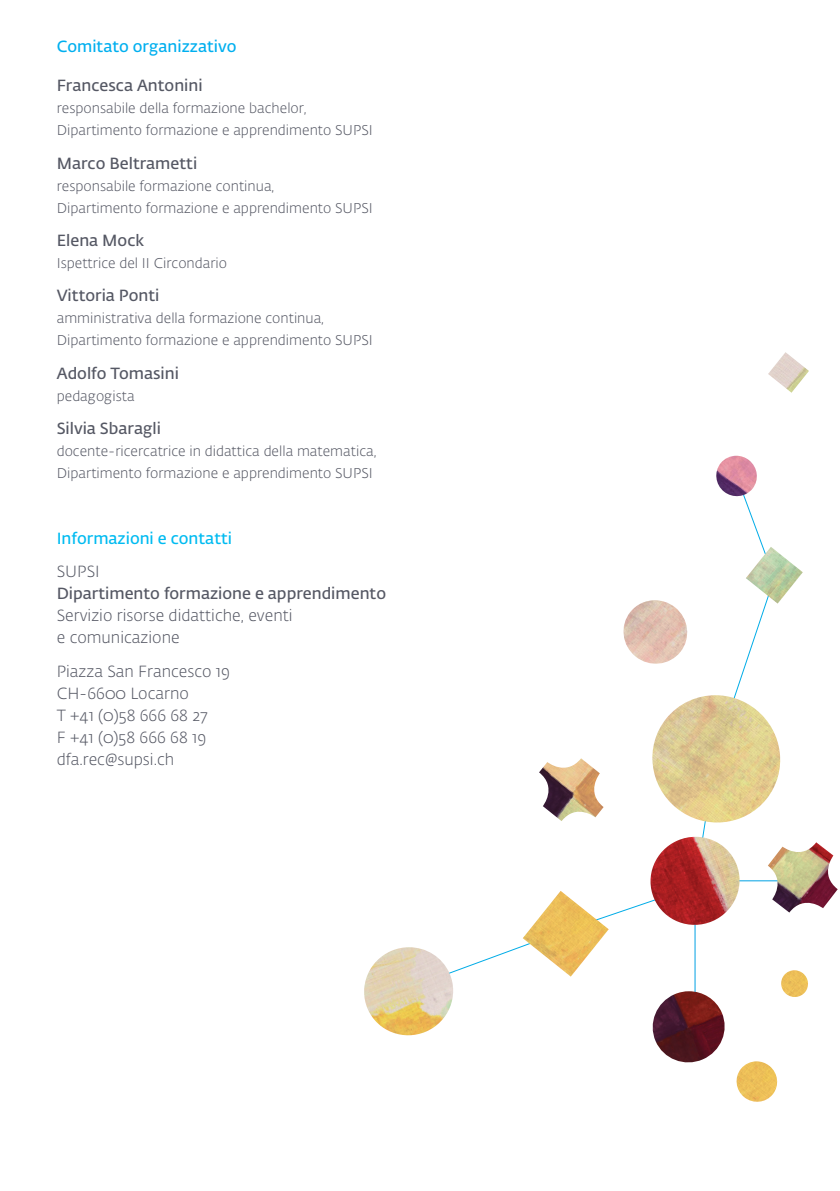
<style>
.page{position:relative;width:840px;height:1191px;background:#fff}
.page>*{position:absolute;margin:0;border:0;box-sizing:border-box;transform-origin:0 0}
.t1{font:300 16px/22px "SUPSI Fedra Sans";color:#555864}
.t2{font:600 16px "SUPSI Fedra Sans";color:#555864}
.t3{font:600 16px "SUPSI Fedra Sans";color:#00afef}
.t4{font:600 16px "SUPSI Fedra Sans";color:#00bbf1}
.t5{font:300 14px/22px "SUPSI Fedra Sans";color:#555864}
</style>
<div class="page">
<img style="left:652px;top:695px;width:129px;height:135px">
<img style="left:522px;top:891px;width:86px;height:85px">
<img style="left:539px;top:758px;width:64px;height:63px">
<img style="left:736px;top:1061px;width:42px;height:41px">
<img style="left:781px;top:970px;width:27px;height:27px">
<img style="left:746px;top:547px;width:56px;height:56px">
<img style="left:716px;top:456px;width:41px;height:42px">
<img style="left:768px;top:352px;width:40px;height:41px">
<img style="left:623px;top:600px;width:65px;height:64px">
<img style="left:767px;top:842px;width:70px;height:70px">
<img style="left:644px;top:836px;width:101px;height:95px">
<img style="left:364px;top:947px;width:95px;height:89px">
<img style="left:652px;top:991px;width:73px;height:72px">
<p class="t3" style="left:57px;top:35px;width:181px">Comitato organizzativo</p>
<p class="t2" style="left:57px;top:74px;width:147px">Francesca Antonini</p>
<p class="t5" style="left:57px;top:97px;width:317px">responsabile della formazione bachelor,<br>Dipartimento formazione e apprendimento SUPSI</p>
<p class="t2" style="left:57px;top:151px;width:142px">Marco Beltrametti</p>
<p class="t5" style="left:57px;top:174px;width:317px">responsabile formazione continua,<br>Dipartimento formazione e apprendimento SUPSI</p>
<p class="t2" style="left:57px;top:229px;width:89px">Elena Mock</p>
<p class="t5" style="left:57px;top:252px;width:172px">Ispettrice del II Circondario</p>
<p class="t2" style="left:57px;top:284px;width:104px">Vittoria Ponti</p>
<p class="t5" style="left:57px;top:307px;width:317px">amministrativa della formazione continua,<br>Dipartimento formazione e apprendimento SUPSI</p>
<p class="t2" style="left:57px;top:361px;width:124px">Adolfo Tomasini</p>
<p class="t5" style="left:57px;top:384px;width:79px">pedagogista</p>
<p class="t2" style="left:57px;top:417px;width:106px">Silvia Sbaragli</p>
<p class="t5" style="left:57px;top:440px;width:321px">docente-ricercatrice in didattica della matematica,<br>Dipartimento formazione e apprendimento SUPSI</p>
<p class="t4" style="left:57px;top:527px;width:177px">Informazioni e contatti</p>
<p class="t1" style="left:57px;top:560px;width:44px">SUPSI</p>
<p class="t2" style="left:57px;top:582px;width:330px">Dipartimento formazione e apprendimento</p>
<p class="t1" style="left:57px;top:604px;width:237px">Servizio risorse didattiche, eventi e comunicazione</p>
<p class="t1" style="left:57px;top:660px;width:175px">Piazza San Francesco 19<br>CH-6600 Locarno<br>T +41 (0)58 666 68 27<br>F +41 (0)58 666 68 19 dfa.rec@supsi.ch</p>
</div>
